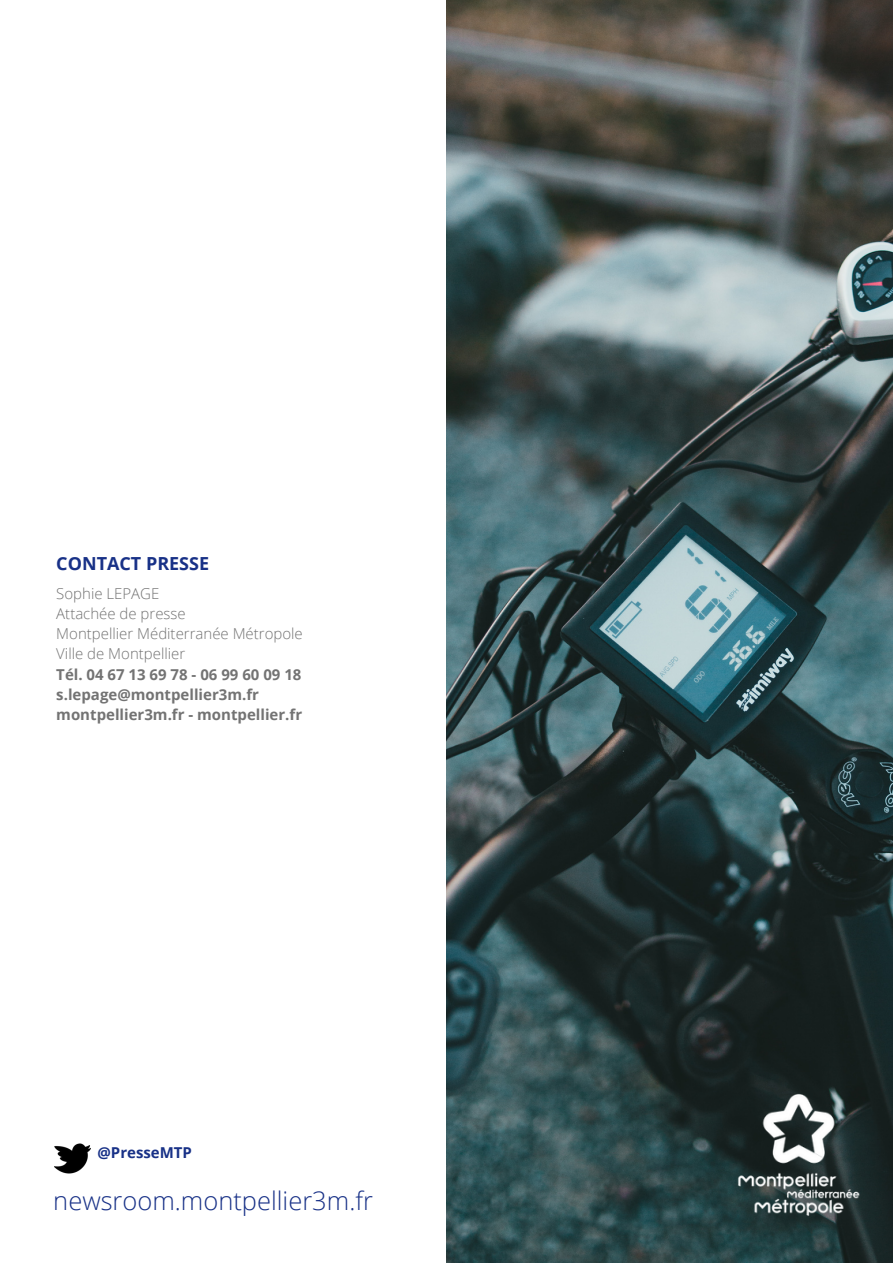
<style>
.page{position:relative;width:893px;height:1264px;background:#fff}
.page>*{position:absolute;margin:0;border:0;box-sizing:border-box;transform-origin:0 0}
.t1{font:300 25.5px "Open Sans";color:#183187}
.t2{font:700 18px "Open Sans";color:#183187}
.t3{font:700 15px "Open Sans";color:#737373}
.t4{font:300 15px "Open Sans";color:#737373}
.t5{font:700 15px "Open Sans";color:#183187}
</style>
<div class="page">
<img style="left:55px;top:1143px;width:36px;height:31px">
<img style="left:446px;top:0;width:446px;height:1262px">
<img style="left:715px;top:1072px;width:157px;height:172px">
<p class="t2" style="left:56px;top:551px;width:154px">CONTACT PRESSE</p>
<p class="t4" style="left:56px;top:582px;width:104px">Sophie LEPAGE</p>
<p class="t4" style="left:56px;top:602px;width:131px">Attachée de presse</p>
<p class="t4" style="left:56px;top:623px;width:248px">Montpellier Méditerranée Métropole</p>
<p class="t4" style="left:56px;top:643px;width:130px">Ville de Montpellier</p>
<p class="t3" style="left:56px;top:663px;width:247px">Tél. 04 67 13 69 78 - 06 99 60 09 18</p>
<p class="t3" style="left:56px;top:683px;width:204px">s.lepage@montpellier3m.fr</p>
<p class="t3" style="left:56px;top:704px;width:247px">montpellier3m.fr - montpellier.fr</p>
<p class="t5" style="left:97px;top:1142px;width:96px">@PresseMTP</p>
<p class="t1" style="left:53px;top:1182px;width:321px">newsroom.montpellier3m.fr</p>
</div>
